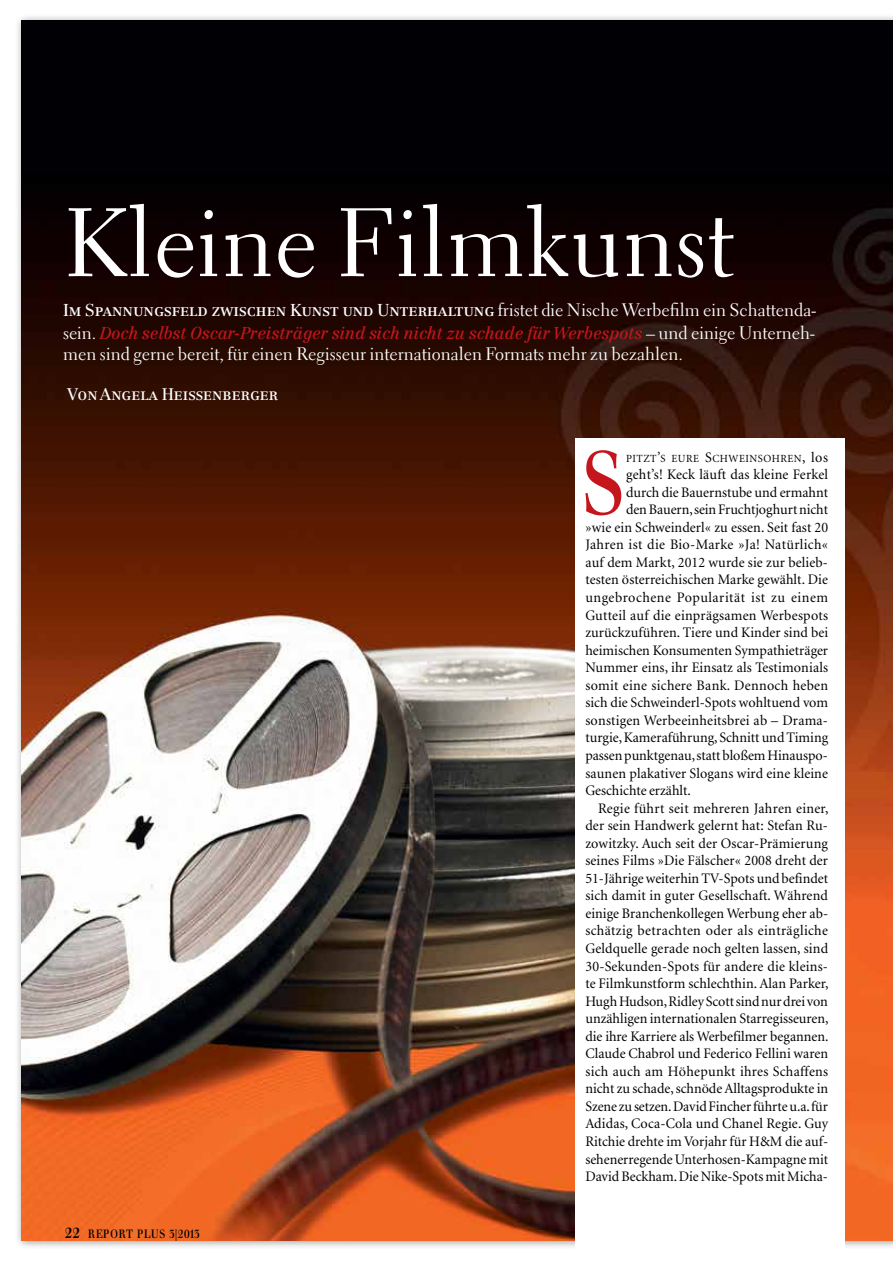
<style>
.page{position:relative;width:893px;height:1263px;background:#fff}
.page>*{position:absolute;margin:0;border:0;box-sizing:border-box;transform-origin:0 0}
.t1{font:96.9px "Electra LH";color:#fff}
.t2{font:89.1px "Walbaum Condensed Medium Deck";color:#c4161c}
.t3{font:18px "Electra LH";color:#fff}
.t4{font:16.95px "Centennial Italic Os F";color:#c4161c}
.t5{font:16.95px "Centennial Roman SC";color:#fff}
.t6{font:16.5px "Centennial Roman SC";color:#fff}
.t7{font:14.55px "Minion";letter-spacing:.005em;color:#000}
.t8{font:14.55px "Minion";letter-spacing:.025em;color:#000}
.t9{font:14.55px "Minion";letter-spacing:.035em;color:#000}
.t10{font:12px "Walbaum Condensed Medium Deck";letter-spacing:.05em;color:#000}
.t11{font:10.95px "Minion";letter-spacing:.05em;color:#000}
.s1{font-family:"Electra LH";font-size:18px}
.s2{font-family:"Electra LH";font-size:18px;color:#fff}
.s3{font-family:"Walbaum Condensed";font-weight:700;font-size:15px}
.s4{font-size:14.55px}
</style>
<div class="page">
<img style="left:21px;top:20px;width:872px;height:1221px">
<div style="left:575px;top:438px;width:269px;height:825px;background:#fff"></div>
<h1 class="t1" style="left:64px;top:183px;width:671px">Kleine Filmkunst</h1>
<p class="t5" style="left:63px;top:300px;width:754px">Im Spannungsfeld zwischen Kunst und Unterhaltung <span class="s1">fristet die Nische Werbefilm ein Schattenda-</span></p>
<p class="t4" style="left:63px;top:322px;width:753px"><span class="s2">sein.</span> Doch selbst Oscar-Preisträger sind sich nicht zu schade für Werbespots <span class="s2">– und einige Unterneh-</span></p>
<p class="t3" style="left:63px;top:343px;width:621px">men sind gerne bereit, für einen Regisseur internationalen Formats mehr zu bezahlen.</p>
<p class="t6" style="left:67px;top:384px;width:212px">Von Angela Heissenberger</p>
<p class="t10" style="left:65px;top:1227px;width:136px"><span class="s3">22</span> REPORT PLUS 3|2013</p>
<h2 class="t2" style="left:582px;top:432px;width:37px">S</h2>
<p class="t11" style="left:626px;top:453px;width:204px">PITZT<span class="s4">’</span>S EURE <span class="s4">S</span>CHWEINSOHREN<span class="s4">,</span> <span class="s4">los</span></p>
<p class="t7" style="left:626px;top:467px;width:204px">geht’s! Keck läuft das kleine Ferkel</p>
<p class="t7" style="left:626px;top:485px;width:204px">durch die Bauernstube und ermahnt</p>
<p class="t7" style="left:626px;top:502px;width:203px">den Bauern, sein Fruchtjoghurt nicht</p>
<p class="t7" style="left:585px;top:520px;width:244px">»wie ein Schweinderl« zu essen. Seit fast 20</p>
<p class="t8" style="left:585px;top:537px;width:244px">Jahren ist die Bio-Marke »Ja! Natürlich«</p>
<p class="t7" style="left:585px;top:555px;width:244px">auf dem Markt, 2012 wurde sie zur belieb-</p>
<p class="t7" style="left:585px;top:573px;width:244px">testen österreichischen Marke gewählt. Die</p>
<p class="t9" style="left:585px;top:590px;width:244px">ungebrochene Popularität ist zu einem</p>
<p class="t7" style="left:585px;top:608px;width:244px">Gutteil auf die einprägsamen Werbespots</p>
<p class="t7" style="left:585px;top:625px;width:244px">zurückzuführen. Tiere und Kinder sind bei</p>
<p class="t7" style="left:585px;top:643px;width:244px">heimischen Konsumenten Sympathieträger</p>
<p class="t7" style="left:585px;top:660px;width:244px">Nummer eins, ihr Einsatz als Testimonials</p>
<p class="t7" style="left:585px;top:678px;width:244px">somit eine sichere Bank. Dennoch heben</p>
<p class="t7" style="left:585px;top:695px;width:244px">sich die Schweinderl-Spots wohltuend vom</p>
<p class="t7" style="left:585px;top:713px;width:244px">sonstigen Werbeeinheitsbrei ab – Drama-</p>
<p class="t7" style="left:585px;top:730px;width:244px">turgie, Kameraführung, Schnitt und Timing</p>
<p class="t7" style="left:585px;top:748px;width:244px">passen punktgenau, statt bloßem Hinauspo-</p>
<p class="t7" style="left:585px;top:766px;width:244px">saunen plakativer Slogans wird eine kleine</p>
<p class="t7" style="left:585px;top:783px;width:107px">Geschichte erzählt.</p>
<p class="t7" style="left:598px;top:801px;width:232px">Regie führt seit mehreren Jahren einer,</p>
<p class="t7" style="left:585px;top:818px;width:244px">der sein Handwerk gelernt hat: Stefan Ru-</p>
<p class="t7" style="left:585px;top:836px;width:244px">zowitzky. Auch seit der Oscar-Prämierung</p>
<p class="t7" style="left:585px;top:853px;width:244px">seines Films »Die Fälscher« 2008 dreht der</p>
<p class="t7" style="left:585px;top:871px;width:244px">51-Jährige weiterhin TV-Spots und befindet</p>
<p class="t7" style="left:585px;top:888px;width:244px">sich damit in guter Gesellschaft. Während</p>
<p class="t7" style="left:585px;top:906px;width:244px">einige Branchenkollegen Werbung eher ab-</p>
<p class="t8" style="left:585px;top:924px;width:244px">schätzig betrachten oder als einträgliche</p>
<p class="t7" style="left:585px;top:941px;width:244px">Geldquelle gerade noch gelten lassen, sind</p>
<p class="t7" style="left:585px;top:959px;width:244px">30-Sekunden-Spots für andere die kleins-</p>
<p class="t7" style="left:585px;top:976px;width:245px">te Filmkunstform schlechthin. Alan Parker,</p>
<p class="t7" style="left:585px;top:994px;width:244px">Hugh Hudson, Ridley Scott sind nur drei von</p>
<p class="t7" style="left:585px;top:1011px;width:245px">unzähligen internationalen Starregisseuren,</p>
<p class="t7" style="left:585px;top:1029px;width:245px">die ihre Karriere als Werbefilmer begannen.</p>
<p class="t7" style="left:585px;top:1046px;width:244px">Claude Chabrol und Federico Fellini waren</p>
<p class="t7" style="left:585px;top:1064px;width:244px">sich auch am Höhepunkt ihres Schaffens</p>
<p class="t7" style="left:585px;top:1081px;width:244px">nicht zu schade, schnöde Alltagsprodukte in</p>
<p class="t7" style="left:585px;top:1099px;width:244px">Szene zu setzen. David Fincher führte u.a. für</p>
<p class="t7" style="left:585px;top:1117px;width:244px">Adidas, Coca-Cola und Chanel Regie. Guy</p>
<p class="t7" style="left:585px;top:1134px;width:244px">Ritchie drehte im Vorjahr für H&amp;M die auf-</p>
<p class="t7" style="left:585px;top:1152px;width:244px">sehenerregende Unterhosen-Kampagne mit</p>
<p class="t7" style="left:585px;top:1169px;width:244px">David Beckham. Die Nike-Spots mit Micha-</p>
</div>
